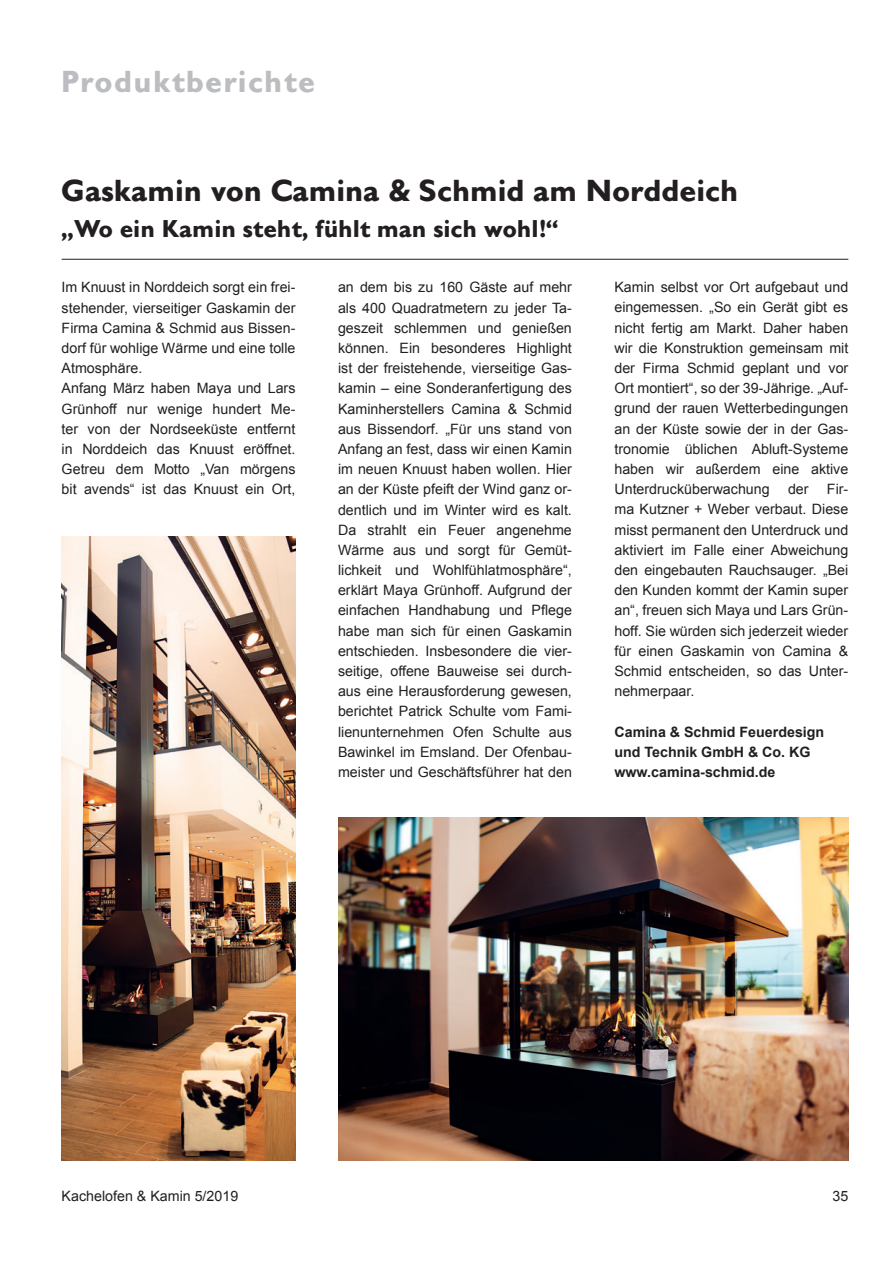
<style>
.page{position:relative;width:893px;height:1263px;background:#fff}
.page>*{position:absolute;margin:0;border:0;box-sizing:border-box;transform-origin:0 0}
.t1{font:700 30px "Gill Sans BQ";color:#231f20}
.t2{font:700 30px "Gill Sans BQ";letter-spacing:.045em;color:#bcbdc0}
.t3{font:700 24px "Gill Sans BQ";color:#231f20}
.t4{font:14.25px/20.2px "Arial";color:#231f20;text-align:justify}
.t5{font:700 14.25px/20.2px "Arial";color:#231f20}
</style>
<div class="page">
<hr style="left:62px;top:259px;width:786px;height:1px;background:#231f20">
<img style="left:338px;top:817px;width:510px;height:344px">
<img style="left:62px;top:536px;width:233px;height:625px">
<h1 class="t2" style="left:62px;top:64px;width:255px">Produktberichte</h1>
<h1 class="t1" style="left:62px;top:173px;width:678px">Gaskamin von Camina &amp; Schmid am Norddeich</h1>
<h2 class="t3" style="left:62px;top:214px;width:499px">„Wo ein Kamin steht, fühlt man sich wohl!“</h2>
<p class="t4" style="left:62px;top:277px;width:235px;text-align:left">Im Knuust in Norddeich sorgt ein frei&shy;stehender, vierseitiger Gaskamin der<br>Firma Camina &amp; Schmid aus Bissen&shy;dorf für wohlige Wärme und eine tolle<br>Atmosphäre.<br>Anfang März haben Maya und Lars<br>Grünhoff nur wenige hundert Me&shy;ter von der Nordseeküste entfernt in Norddeich das Knuust eröffnet.<br>Getreu dem Motto „Van mörgens bit avends“ ist das Knuust ein Ort,</p>
<p class="t4" style="left:338px;top:277px;width:235px">an dem bis zu 160 Gäste auf mehr als 400 Quadratmetern zu jeder Ta&shy;geszeit schlemmen und genießen können. Ein besonderes Highlight ist der freistehende, vierseitige Gas&shy;kamin – eine Sonderanfertigung des Kaminherstellers Camina &amp; Schmid aus Bissendorf. „Für uns stand von Anfang an fest, dass wir einen Kamin im neuen Knuust haben wollen. Hier an der Küste pfeift der Wind ganz or&shy;dentlich und im Winter wird es kalt.<br>Da strahlt ein Feuer angenehme Wärme aus und sorgt für Gemüt&shy;lichkeit und Wohlfühlatmosphäre“, erklärt Maya Grünhoff. Aufgrund der einfachen Handhabung und Pflege habe man sich für einen Gaskamin entschieden. Insbesondere die vier&shy;seitige, offene Bauweise sei durch&shy;aus eine Herausforderung gewesen, berichtet Patrick Schulte vom Fami&shy;lienunternehmen Ofen Schulte aus Bawinkel im Emsland. Der Ofenbau&shy;meister und Geschäftsführer hat den</p>
<p class="t4" style="left:614px;top:277px;width:235px">Kamin selbst vor Ort aufgebaut und eingemessen. „So ein Gerät gibt es nicht fertig am Markt. Daher haben wir die Konstruktion gemeinsam mit der Firma Schmid geplant und vor Ort montiert“, so der 39-Jährige. „Auf&shy;grund der rauen Wetterbedingungen an der Küste sowie der in der Gas&shy;tronomie üblichen Abluft-Systeme haben wir außerdem eine aktive Unterdrucküberwachung</p>
<p class="t4" style="left:614px;top:479px;width:235px;text-indent:212px">Fir&shy;ma Kutzner + Weber verbaut. Diese misst permanent den Unterdruck und aktiviert im Falle einer Abweichung den eingebauten Rauchsauger. „Bei den Kunden kommt der Kamin super an“, freuen sich Maya und Lars Grün&shy;hoff. Sie würden sich jederzeit wieder für einen Gaskamin von Camina &amp; Schmid entscheiden, so das Unter&shy;nehmerpaar.</p>
<p class="t5" style="left:614px;top:722px;width:211px">Camina &amp; Schmid Feuerdesign und Technik GmbH &amp; Co. KG www.camina-schmid.de</p>
<p class="t4" style="left:788px;top:479px;width:22px">der</p>
<p class="t4" style="left:62px;top:1186px;width:178px">Kachelofen &amp; Kamin 5/2019</p>
<p class="t4" style="left:832px;top:1186px;width:17px">35</p>
</div>
